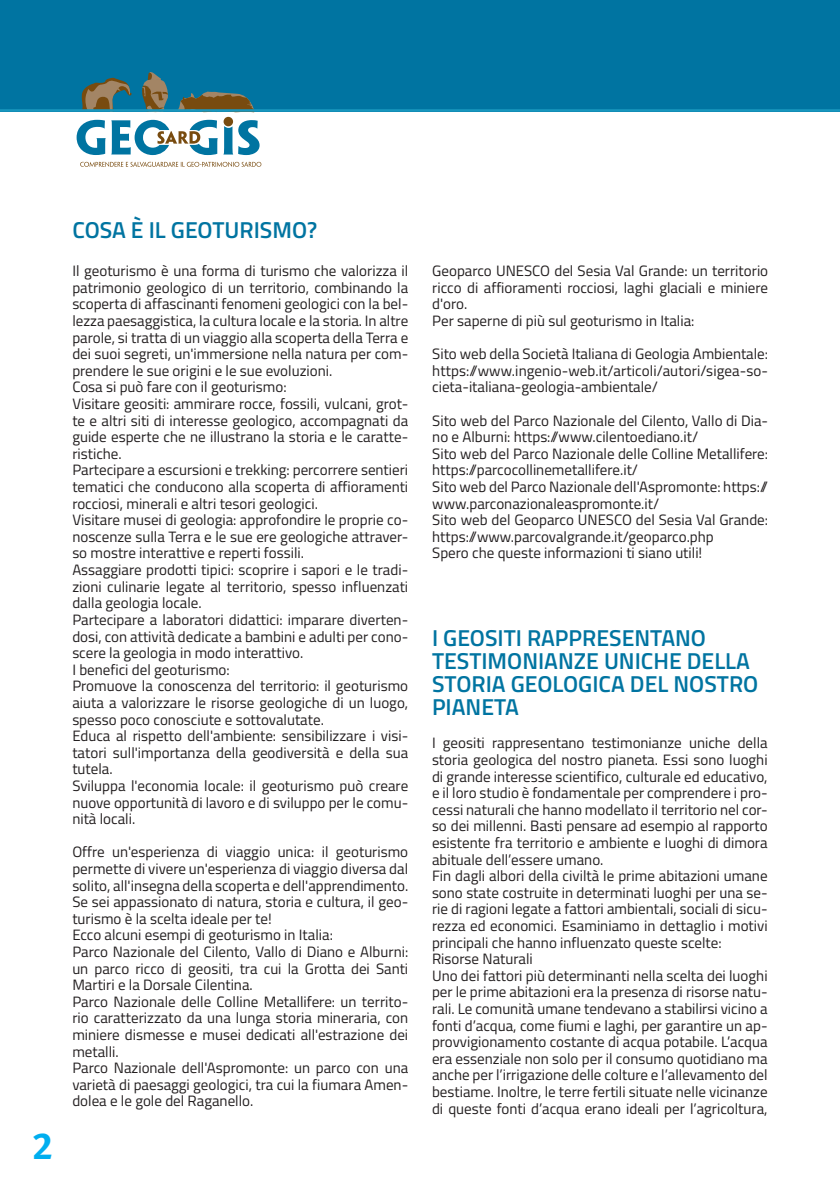
<style>
.page{position:relative;width:840px;height:1191px;background:#fff}
.page>*{position:absolute;margin:0;border:0;box-sizing:border-box;transform-origin:0 0}
.t1{font:38px "Meta Bold LF";color:#00aeef}
.Stile_di_paragrafo_1{font:600 23px/23px "Titillium Web";color:#0074a1}
.Stile_di_paragrafo_1-2{font:15px/16.6px "Titillium Web";color:#231f20;text-align:justify}
</style>
<div class="page">
<div style="left:0;top:0;width:839px;height:111px;background:#0074a1"></div>
<svg style="left:77px;top:120px;width:182px;height:35px"></svg>
<div style="left:223px;top:117px;width:10px;height:9px;background:#784b0f;border-radius:50%"></div>
<svg style="left:80px;top:162px;width:181px;height:5px"></svg>
<svg style="left:0;top:72px;width:839px;height:41px"></svg>
<h1 class="t1" style="left:32px;top:1123px;width:23px">2</h1>
<p class="Stile_di_paragrafo_1" style="left:72px;top:217px;width:246px">COSA È IL GEOTURISMO?</p>
<p class="Stile_di_paragrafo_1-2" style="left:72px;top:262px;width:337px">Il geoturismo è una forma di turismo che valorizza il patrimonio geologico di un territorio, combinando la scoperta di affascinanti fenomeni geologici con la bel&shy;lezza paesaggistica, la cultura locale e la storia. In altre parole, si tratta di un viaggio alla scoperta della Terra e dei suoi segreti, un'immersione nella natura per com&shy;prendere le sue origini e le sue evoluzioni.</p>
<p class="Stile_di_paragrafo_1-2" style="left:72px;top:378px;width:216px">Cosa si può fare con il geoturismo:</p>
<p class="Stile_di_paragrafo_1-2" style="left:72px;top:395px;width:337px">Visitare geositi: ammirare rocce, fossili, vulcani, grot&shy;te e altri siti di interesse geologico, accompagnati da guide esperte che ne illustrano la storia e le caratte&shy;ristiche.</p>
<p class="Stile_di_paragrafo_1-2" style="left:72px;top:461px;width:337px">Partecipare a escursioni e trekking: percorrere sentieri tematici che conducono alla scoperta di affioramenti rocciosi, minerali e altri tesori geologici.</p>
<p class="Stile_di_paragrafo_1-2" style="left:72px;top:511px;width:337px">Visitare musei di geologia: approfondire le proprie co&shy;noscenze sulla Terra e le sue ere geologiche attraver&shy;so mostre interattive e reperti fossili.</p>
<p class="Stile_di_paragrafo_1-2" style="left:72px;top:561px;width:337px">Assaggiare prodotti tipici: scoprire i sapori e le tradi&shy;zioni culinarie legate al territorio, spesso influenzati dalla geologia locale.</p>
<p class="Stile_di_paragrafo_1-2" style="left:72px;top:610px;width:337px">Partecipare a laboratori didattici: imparare diverten&shy;dosi, con attività dedicate a bambini e adulti per cono&shy;scere la geologia in modo interattivo.</p>
<p class="Stile_di_paragrafo_1-2" style="left:72px;top:660px;width:159px">I benefici del geoturismo:</p>
<p class="Stile_di_paragrafo_1-2" style="left:72px;top:677px;width:337px">Promuove la conoscenza del territorio: il geoturismo aiuta a valorizzare le risorse geologiche di un luogo, spesso poco conosciute e sottovalutate.</p>
<p class="Stile_di_paragrafo_1-2" style="left:72px;top:727px;width:337px">Educa al rispetto dell'ambiente: sensibilizzare i visi&shy;tatori sull'importanza della geodiversità e della sua tutela.</p>
<p class="Stile_di_paragrafo_1-2" style="left:72px;top:776px;width:337px">Sviluppa l'economia locale: il geoturismo può creare nuove opportunità di lavoro e di sviluppo per le comu&shy;nità locali.</p>
<p class="Stile_di_paragrafo_1-2" style="left:72px;top:843px;width:337px">Offre un'esperienza di viaggio unica: il geoturismo permette di vivere un'esperienza di viaggio diversa dal solito, all'insegna della scoperta e dell'apprendimento.</p>
<p class="Stile_di_paragrafo_1-2" style="left:72px;top:893px;width:337px">Se sei appassionato di natura, storia e cultura, il geo&shy;turismo è la scelta ideale per te!</p>
<p class="Stile_di_paragrafo_1-2" style="left:72px;top:926px;width:262px">Ecco alcuni esempi di geoturismo in Italia:</p>
<p class="Stile_di_paragrafo_1-2" style="left:72px;top:942px;width:337px">Parco Nazionale del Cilento, Vallo di Diano e Alburni: un parco ricco di geositi, tra cui la Grotta dei Santi Martiri e la Dorsale Cilentina.</p>
<p class="Stile_di_paragrafo_1-2" style="left:72px;top:992px;width:337px">Parco Nazionale delle Colline Metallifere: un territo&shy;rio caratterizzato da una lunga storia mineraria, con miniere dismesse e musei dedicati all'estrazione dei metalli.</p>
<p class="Stile_di_paragrafo_1-2" style="left:72px;top:1059px;width:337px">Parco Nazionale dell'Aspromonte: un parco con una varietà di paesaggi geologici, tra cui la fiumara Amen&shy;dolea e le gole del Raganello.</p>
<p class="Stile_di_paragrafo_1-2" style="left:432px;top:262px;width:337px">Geoparco UNESCO del Sesia Val Grande: un territorio ricco di affioramenti rocciosi, laghi glaciali e miniere d'oro.</p>
<p class="Stile_di_paragrafo_1-2" style="left:432px;top:312px;width:263px">Per saperne di più sul geoturismo in Italia:</p>
<p class="Stile_di_paragrafo_1-2" style="left:432px;top:345px;width:337px">Sito web della Società Italiana di Geologia Ambientale: https://www.ingenio-web.it/articoli/autori/sigea-so&shy;cieta-italiana-geologia-ambientale/</p>
<p class="Stile_di_paragrafo_1-2" style="left:432px;top:411px;width:337px">Sito web del Parco Nazionale del Cilento, Vallo di Dia&shy;no e Alburni: https://www.cilentoediano.it/</p>
<p class="Stile_di_paragrafo_1-2" style="left:432px;top:444px;width:337px">Sito web del Parco Nazionale delle Colline Metallifere: https://parcocollinemetallifere.it/</p>
<p class="Stile_di_paragrafo_1-2" style="left:432px;top:478px;width:337px">Sito web del Parco Nazionale dell'Aspromonte: https:// www.parconazionaleaspromonte.it/</p>
<p class="Stile_di_paragrafo_1-2" style="left:432px;top:511px;width:337px">Sito web del Geoparco UNESCO del Sesia Val Grande: https://www.parcovalgrande.it/geoparco.php</p>
<p class="Stile_di_paragrafo_1-2" style="left:432px;top:544px;width:271px">Spero che queste informazioni ti siano utili!</p>
<p class="Stile_di_paragrafo_1" style="left:432px;top:625px;width:327px">I GEOSITI RAPPRESENTANO<br>TESTIMONIANZE UNICHE DELLA<br>STORIA GEOLOGICA DEL NOSTRO<br>PIANETA</p>
<p class="Stile_di_paragrafo_1-2" style="left:432px;top:734px;width:337px">I geositi rappresentano testimonianze uniche della storia geologica del nostro pianeta. Essi sono luoghi di grande interesse scientifico, culturale ed educativo, e il loro studio è fondamentale per comprendere i pro&shy;cessi naturali che hanno modellato il territorio nel cor&shy;so dei millenni. Basti pensare ad esempio al rapporto esistente fra territorio e ambiente e luoghi di dimora abituale dell’essere umano.</p>
<p class="Stile_di_paragrafo_1-2" style="left:432px;top:867px;width:337px">Fin dagli albori della civiltà le prime abitazioni umane sono state costruite in determinati luoghi per una se&shy;rie di ragioni legate a fattori ambientali, sociali di sicu&shy;rezza ed economici. Esaminiamo in dettaglio i motivi principali che hanno influenzato queste scelte:</p>
<p class="Stile_di_paragrafo_1-2" style="left:432px;top:950px;width:102px">Risorse Naturali</p>
<p class="Stile_di_paragrafo_1-2" style="left:432px;top:966px;width:337px">Uno dei fattori più determinanti nella scelta dei luoghi per le prime abitazioni era la presenza di risorse natu&shy;rali. Le comunità umane tendevano a stabilirsi vicino a fonti d’acqua, come fiumi e laghi, per garantire un ap&shy;provvigionamento costante di acqua potabile. L’acqua era essenziale non solo per il consumo quotidiano ma anche per l’irrigazione delle colture e l’allevamento del bestiame. Inoltre, le terre fertili situate nelle vicinanze di queste fonti d’acqua erano ideali per l’agricoltura,</p>
</div>
